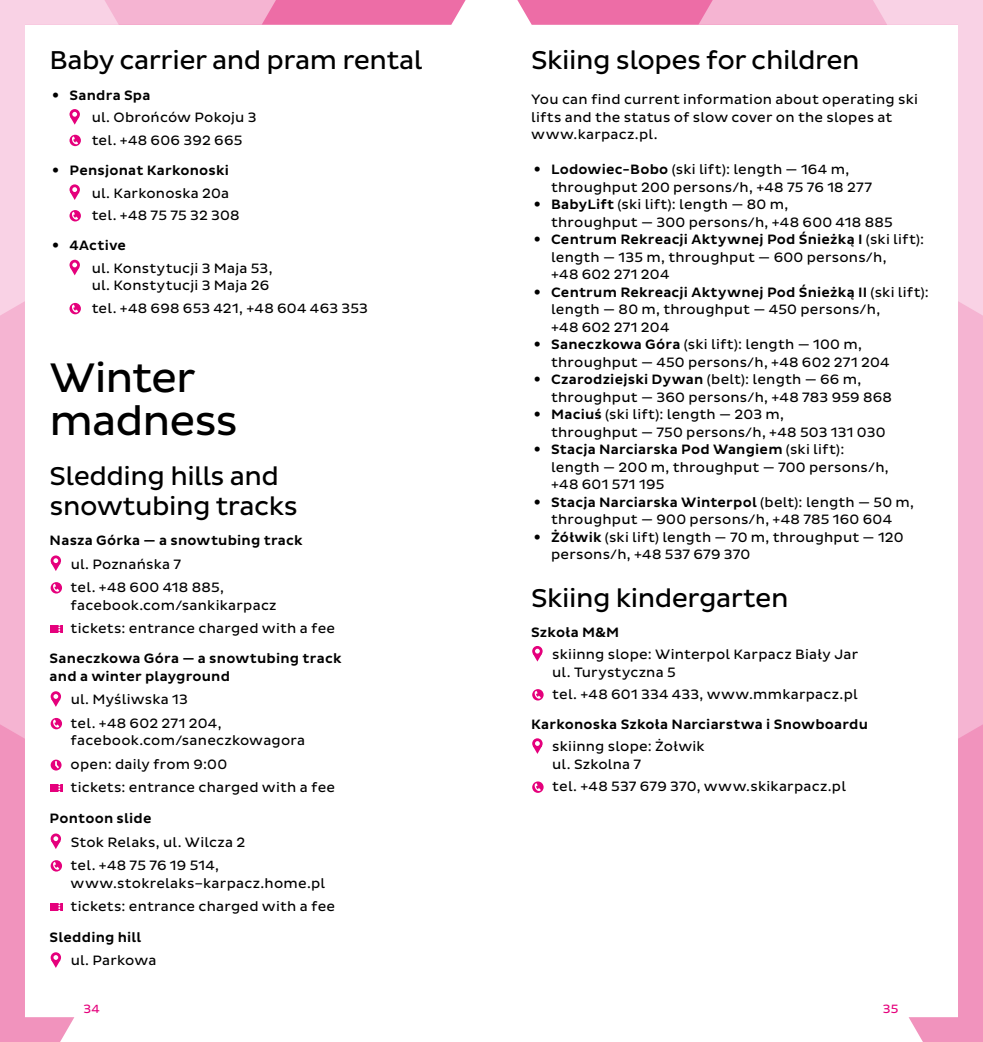
<style>
.page{position:relative;width:983px;height:1042px;background:#fff}
.page>*{position:absolute;margin:0;border:0;box-sizing:border-box;transform-origin:0 0}
.t1{font:42px/43.8px "Pluto Sans";letter-spacing:-.025em;color:#000}
.t2{font:26.25px/29.8px "Pluto Sans";letter-spacing:-.02em;color:#000}
.t3{font:13.83px/17.5px "Pluto Sans";letter-spacing:.015em;color:#000}
.t4{font:500 13.83px/17.5px "Pluto Sans";letter-spacing:.015em;color:#000}
.t5{font:12.25px "Pluto Sans";color:#e5007c}
.s1{font-family:"Helvetica Neue";font-weight:300;font-size:14px}
.s2{font-weight:500}
</style>
<div class="page">
<svg style="left:517px;top:0;width:465px;height:25px;background:#f2a0c5"></svg>
<div style="left:957px;top:22px;width:25px;height:1020px;background:#f9d2e5"></div>
<svg style="left:908px;top:301px;width:74px;height:741px"></svg>
<svg style="left:0;top:0;width:466px;height:25px;background:#f29fc5"></svg>
<div style="left:0;top:22px;width:25px;height:1020px;background:#f9d2e5"></div>
<svg style="left:69px;top:109px;width:11px;height:10px"></svg>
<svg style="left:70px;top:112px;width:9px;height:13px"></svg>
<svg style="left:69px;top:135px;width:12px;height:11px"></svg>
<svg style="left:69px;top:184px;width:11px;height:11px"></svg>
<svg style="left:70px;top:187px;width:9px;height:13px"></svg>
<svg style="left:69px;top:210px;width:12px;height:11px"></svg>
<div style="left:69px;top:260px;width:11px;height:10px;background:#e5007c;border-radius:50%"></div>
<svg style="left:70px;top:262px;width:9px;height:13px"></svg>
<svg style="left:0;top:301px;width:81px;height:741px"></svg>
<svg style="left:532px;top:646px;width:10px;height:10px"></svg>
<svg style="left:532px;top:649px;width:10px;height:12px"></svg>
<svg style="left:532px;top:689px;width:11px;height:11px"></svg>
<div style="left:532px;top:738px;width:10px;height:11px;background:#e5007c;border-radius:50%"></div>
<svg style="left:532px;top:741px;width:10px;height:13px"></svg>
<svg style="left:532px;top:781px;width:11px;height:12px"></svg>
<h2 class="t2" style="left:50px;top:46px;width:374px">Baby carrier and pram rental</h2>
<p class="t3" style="left:92px;top:84px;width:166px;line-height:22.4px;text-indent:-40px"><span class="s1">•</span> <span class="s2">Sandra Spa<br></span>ul. Obrońców Pokoju 3 tel. +48 606 392 665</p>
<p class="t3" style="left:92px;top:159px;width:149px;line-height:22.4px;text-indent:-40px"><span class="s1">•</span> <span class="s2">Pensjonat Karkonoski </span>ul. Karkonoska 20a tel. +48 75 75 32 308</p>
<p class="t3" style="left:92px;top:235px;width:182px;line-height:22.4px;text-indent:-40px"><span class="s1">•</span> <span class="s2">4Active<br></span>ul. Konstytucji 3 Maja 53,</p>
<p class="t3" style="left:92px;top:275px;width:278px;line-height:22.4px">ul. Konstytucji 3 Maja 26<br>tel. +48 698 653 421, +48 604 463 353</p>
<h1 class="t1" style="left:50px;top:356px;width:190px">Winter madness</h1>
<h2 class="t2" style="left:50px;top:462px;width:250px">Sledding hills and snowtubing tracks</h2>
<p class="t4" style="left:50px;top:532px;width:254px">Nasza Górka — a snowtubing track</p>
<p class="t3" style="left:71px;top:552px;width:155px;line-height:23.4px">ul. Poznańska 7<br>tel. +48 600 418 885,</p>
<p class="t3" style="left:71px;top:593px;width:266px;line-height:23.4px">facebook.com/sankikarpacz<br>tickets: entrance charged with a fee</p>
<p class="t4" style="left:50px;top:650px;width:293px">Saneczkowa Góra — a snowtubing track and a winter playground</p>
<p class="t3" style="left:71px;top:688px;width:152px;line-height:23.4px">ul. Myśliwska 13<br>tel. +48 602 271 204,</p>
<p class="t3" style="left:71px;top:729px;width:266px;line-height:23.4px">facebook.com/saneczkowagora open: daily from 9:00<br>tickets: entrance charged with a fee</p>
<p class="t4" style="left:50px;top:810px;width:103px">Pontoon slide</p>
<p class="t3" style="left:71px;top:830px;width:176px;line-height:23.4px">Stok Relaks, ul. Wilcza 2 tel. +48 75 76 19 514,</p>
<p class="t3" style="left:71px;top:871px;width:266px;line-height:23.4px">www.stokrelaks–karpacz.home.pl tickets: entrance charged with a fee</p>
<p class="t4" style="left:50px;top:929px;width:93px">Sledding hill</p>
<p class="t3" style="left:71px;top:952px;width:87px">ul. Parkowa</p>
<h2 class="t2" style="left:531px;top:46px;width:330px">Skiing slopes for children</h2>
<p class="t3" style="left:531px;top:91px;width:388px">You can find current information about operating ski lifts and the status of slow cover on the slopes at www.karpacz.pl.</p>
<p class="t3" style="left:551px;top:161px;width:322px;text-indent:-17px"><span class="s1">•</span> <span class="s2">Lodowiec-Bobo</span> (ski lift): length — 164 m, throughput 200 persons/h, +48 75 76 18 277</p>
<p class="t3" style="left:551px;top:196px;width:343px;text-indent:-17px"><span class="s1">•</span> <span class="s2">BabyLift</span> (ski lift): length — 80 m,<br>throughput — 300 persons/h, +48 600 418 885</p>
<p class="t3" style="left:551px;top:231px;width:374px;text-indent:-17px"><span class="s1">•</span> <span class="s2">Centrum Rekreacji Aktywnej Pod Śnieżką I</span> (ski lift): length — 135 m, throughput — 600 persons/h,<br>+48 602 271 204</p>
<p class="t3" style="left:551px;top:284px;width:379px;text-indent:-17px"><span class="s1">•</span> <span class="s2">Centrum Rekreacji Aktywnej Pod Śnieżką II</span> (ski lift): length — 80 m, throughput — 450 persons/h,<br>+48 602 271 204</p>
<p class="t3" style="left:551px;top:336px;width:340px;text-indent:-17px"><span class="s1">•</span> <span class="s2">Saneczkowa Góra</span> (ski lift): length — 100 m, throughput — 450 persons/h, +48 602 271 204</p>
<p class="t3" style="left:551px;top:371px;width:342px;text-indent:-17px"><span class="s1">•</span> <span class="s2">Czarodziejski Dywan</span> (belt): length — 66 m, throughput — 360 persons/h, +48 783 959 868</p>
<p class="t3" style="left:551px;top:406px;width:336px;text-indent:-17px"><span class="s1">•</span> <span class="s2">Maciuś</span> (ski lift): length — 203 m,<br>throughput — 750 persons/h, +48 503 131 030</p>
<p class="t3" style="left:551px;top:441px;width:339px;text-indent:-17px"><span class="s1">•</span> <span class="s2">Stacja Narciarska Pod Wangiem</span> (ski lift): length — 200 m, throughput — 700 persons/h, +48 601 571 195</p>
<p class="t3" style="left:533px;top:494px;width:382px;text-align:center"><span class="s1">•</span> <span class="s2">Stacja Narciarska Winterpol</span> (belt): length — 50 m, throughput — 900 persons/h, +48 785 160 604</p>
<p class="t3" style="left:551px;top:529px;width:354px;text-indent:-17px"><span class="s1">•</span> <span class="s2">Żółwik</span> (ski lift) length — 70 m, throughput — 120 persons/h, +48 537 679 370</p>
<h2 class="t2" style="left:531px;top:583px;width:259px">Skiing kindergarten</h2>
<p class="t4" style="left:531px;top:623px;width:90px">Szkoła M&amp;M</p>
<p class="t3" style="left:552px;top:646px;width:307px">skiinng slope: Winterpol Karpacz Biały Jar ul. Turystyczna 5</p>
<p class="t3" style="left:552px;top:686px;width:307px">tel. +48 601 334 433, www.mmkarpacz.pl</p>
<p class="t4" style="left:531px;top:716px;width:338px">Karkonoska Szkoła Narciarstwa i Snowboardu</p>
<p class="t3" style="left:552px;top:738px;width:154px">skiinng slope: Żołwik ul. Szkolna 7</p>
<p class="t3" style="left:552px;top:778px;width:295px">tel. +48 537 679 370, www.skikarpacz.pl</p>
<p class="t5" style="left:83px;top:1001px;width:18px">34</p>
<p class="t5" style="left:882px;top:1001px;width:17px">35</p>
</div>
